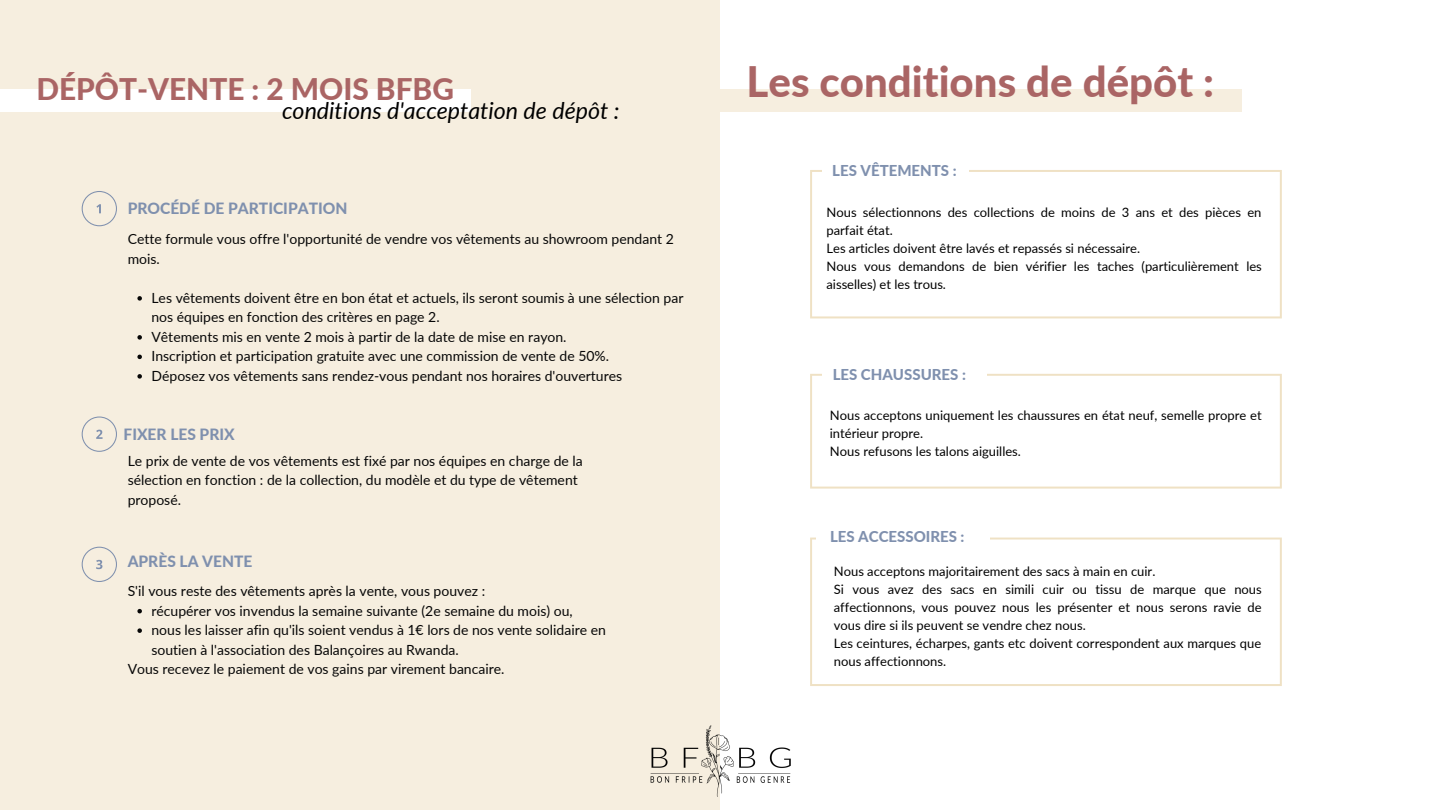
<style>
.page{position:relative;width:1440px;height:810px;background:#fff}
.page>*{position:absolute;margin:0;border:0;box-sizing:border-box;transform-origin:0 0}
.t1{font:800 42px "Lato";color:#aa6565}
.t2{font:800 29.8px "Lato";color:#aa6565}
.t3{font:italic 23.2px "Lato";color:#000}
.t4{font:800 15.5px "Lato";color:#7f90ae}
.t5{font:800 15px "Lato";color:#7f90ae}
.t6{font:14px/19.5px "Lato";color:#070707}
.t7{font:13px/18px "Lato";color:#000}
</style>
<div class="page">
<div style="left:0;top:0;width:720px;height:810px;background:#f6eedf"></div>
<svg style="left:82px;top:191px;width:35px;height:35px"></svg>
<svg style="left:82px;top:547px;width:35px;height:35px"></svg>
<div style="left:720px;top:89px;width:522px;height:22px;background:#f6eedf"></div>
<svg style="left:810px;top:170px;width:472px;height:148px"></svg>
<div style="left:822px;top:139px;width:147px;height:60px;background:#fff"></div>
<svg style="left:810px;top:374px;width:472px;height:115px"></svg>
<div style="left:822px;top:343px;width:165px;height:60px;background:#fff"></div>
<svg style="left:810px;top:538px;width:472px;height:148px"></svg>
<div style="left:817px;top:506px;width:173px;height:60px;background:#fff"></div>
<svg style="left:82px;top:417px;width:35px;height:35px"></svg>
<img style="left:650px;top:725px;width:141px;height:72px">
<div style="left:0;top:89px;width:470px;height:22px;background:#fff"></div>
<svg style="left:137px;top:296px;width:5px;height:5px"></svg>
<svg style="left:137px;top:335px;width:5px;height:5px"></svg>
<svg style="left:137px;top:355px;width:5px;height:4px"></svg>
<svg style="left:137px;top:374px;width:5px;height:5px"></svg>
<svg style="left:137px;top:609px;width:5px;height:4px"></svg>
<svg style="left:137px;top:628px;width:5px;height:5px"></svg>
<p class="t2" style="left:36px;top:70px;width:419px">DÉPÔT-VENTE : 2 MOIS BFBG</p>
<p class="t3" style="left:282px;top:96px;width:339px">conditions d'acceptation de dépôt :</p>
<p class="t4" style="left:128px;top:199px;width:221px">PROCÉDÉ DE PARTICIPATION</p>
<p class="t6" style="left:128px;top:229px;width:548px">Cette formule vous offre l'opportunité de vendre vos vêtements au showroom pendant 2 mois.</p>
<p class="t6" style="left:151px;top:288px;width:534px">Les vêtements doivent être en bon état et actuels, ils seront soumis à une sélection par nos équipes en fonction des critères en page 2.</p>
<p class="t6" style="left:151px;top:327px;width:417px">Vêtements mis en vente 2 mois à partir de la date de mise en rayon.</p>
<p class="t6" style="left:151px;top:346px;width:459px">Inscription et participation gratuite avec une commission de vente de 50%.</p>
<p class="t6" style="left:151px;top:366px;width:472px">Déposez vos vêtements sans rendez-vous pendant nos horaires d'ouvertures</p>
<p class="t4" style="left:124px;top:424px;width:113px">FIXER LES PRIX</p>
<p class="t6" style="left:128px;top:451px;width:457px">Le prix de vente de vos vêtements est fixé par nos équipes en charge de la sélection en fonction : de la collection, du modèle et du type de vêtement proposé.</p>
<p class="t4" style="left:128px;top:552px;width:126px">APRÈS LA VENTE</p>
<p class="t6" style="left:151px;top:601px;width:423px">récupérer vos invendus la semaine suivante (2e semaine du mois) ou,</p>
<p class="t6" style="left:151px;top:620px;width:456px">nous les laisser afin qu'ils soient vendus à 1€ lors de nos vente solidaire en soutien à l'association des Balançoires au Rwanda.</p>
<p class="t6" style="left:128px;top:581px;width:359px">S'il vous reste des vêtements après la vente, vous pouvez :</p>
<p class="t6" style="left:128px;top:659px;width:378px">Vous recevez le paiement de vos gains par virement bancaire.</p>
<p class="t1" style="left:747px;top:55px;width:469px">Les conditions de dépôt :</p>
<p class="t5" style="left:832px;top:161px;width:126px">LES VÊTEMENTS :</p>
<p class="t7" style="left:826px;top:203px;width:437px">Nous sélectionnons des collections de moins de 3 ans et des pièces en parfait état.</p>
<p class="t7" style="left:826px;top:239px;width:315px">Les articles doivent être lavés et repassés si nécessaire.</p>
<p class="t7" style="left:826px;top:257px;width:437px">Nous vous demandons de bien vérifier les taches (particulièrement les aisselles) et les trous.</p>
<p class="t5" style="left:833px;top:365px;width:135px">LES CHAUSSURES :</p>
<p class="t7" style="left:830px;top:406px;width:433px">Nous acceptons uniquement les chaussures en état neuf, semelle propre et intérieur propre.</p>
<p class="t7" style="left:830px;top:442px;width:193px">Nous refusons les talons aiguilles.</p>
<p class="t5" style="left:830px;top:527px;width:136px">LES ACCESSOIRES :</p>
<p class="t7" style="left:834px;top:562px;width:323px">Nous acceptons majoritairement des sacs à main en cuir.</p>
<p class="t7" style="left:834px;top:580px;width:430px;text-align:justify">Si vous avez des sacs en simili cuir ou tissu de marque que nous affectionnons, vous pouvez nous les présenter et nous serons ravie de vous dire si ils peuvent se vendre chez nous.</p>
<p class="t7" style="left:834px;top:634px;width:429px">Les ceintures, écharpes, gants etc doivent correspondent aux marques que nous affectionnons.</p>
</div>
